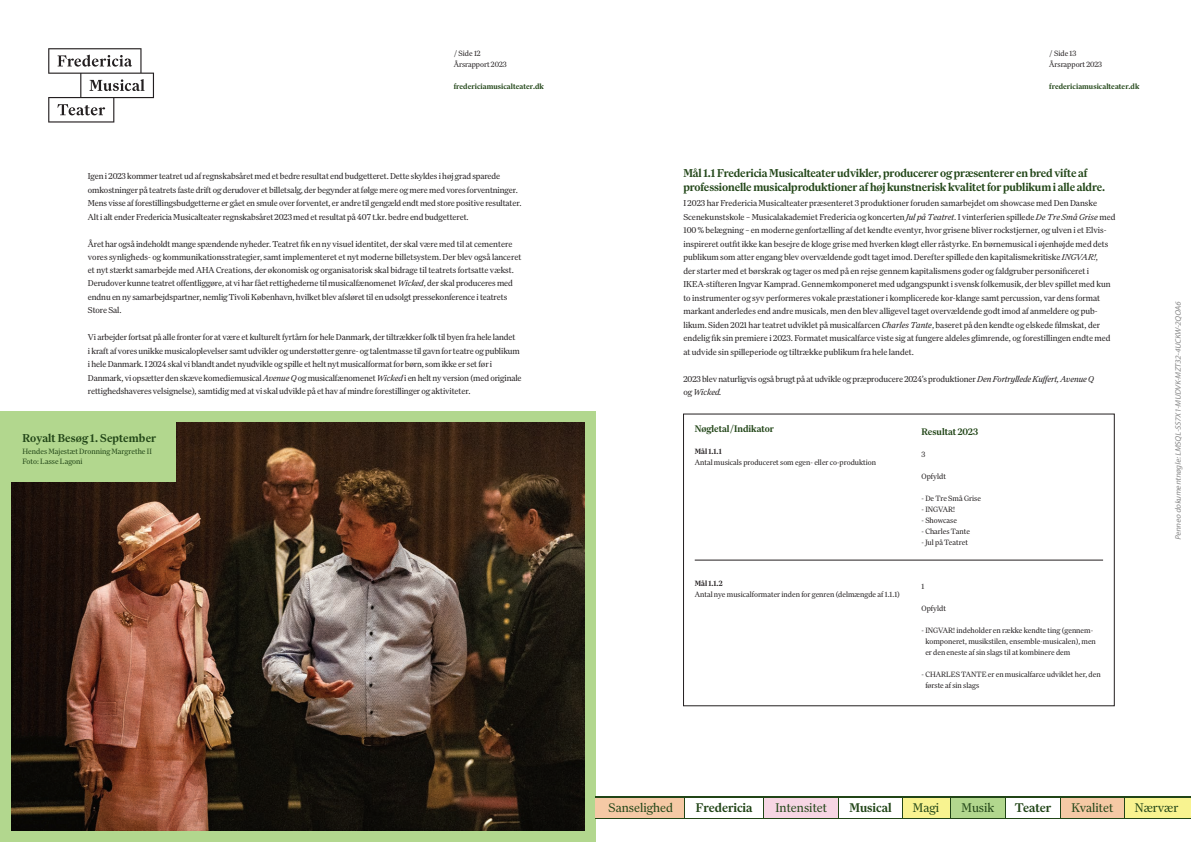
<style>
.page{position:relative;width:1191px;height:842px;background:#fff}
.page>*{position:absolute;margin:0;border:0;box-sizing:border-box;transform-origin:0 0}
.t1{font:13.2px "Family";color:#214517}
.t2{font:700 13.2px "Family";color:#214517}
.t3{font:700 12px/14px "Family";letter-spacing:-.01em;color:#214517}
.t4{font:700 12px "Family";letter-spacing:.01em;color:#214517}
.t5{font:700 10px "Family";color:#214517}
.t6{font:9px/13.5px "Family";letter-spacing:-.005em;color:#231f20}
.t7{font:8px/11px "Family";color:#231f20}
.t8{font:italic 8px "Myriad Pro";color:#888}
.t9{font:700 8px "Family";letter-spacing:.01em;color:#214517}
.t10{font:8px/10px "Family";color:#214517}
.t11{font:700 8px "Family";color:#231f20}
.s1{font-style:italic}
</style>
<div class="page">
<div style="left:0;top:411px;width:595px;height:431px;background:#b2d78e"></div>
<img style="left:11px;top:422px;width:573px;height:409px">
<div style="left:0;top:411px;width:176px;height:71px;background:#b2d78e"></div>
<hr style="left:694px;top:560px;width:409px;height:1px;background:#231f20">
<svg style="left:48px;top:48px;width:106px;height:75px"></svg>
<svg style="left:595px;top:797px;width:596px;height:22px"></svg>
<div style="left:764px;top:798px;width:73px;height:20px;background:#f7d6e4"></div>
<div style="left:685px;top:798px;width:77px;height:20px;background:#fff"></div>
<div style="left:595px;top:798px;width:89px;height:20px;background:#f5c9a5"></div>
<div style="left:1125px;top:798px;width:66px;height:20px;background:#f8f390"></div>
<div style="left:1061px;top:798px;width:63px;height:20px;background:#f5c9a5"></div>
<div style="left:950px;top:798px;width:54px;height:20px;background:#b2d78e"></div>
<div style="left:903px;top:798px;width:46px;height:20px;background:#f8f390"></div>
<div style="left:1006px;top:798px;width:54px;height:20px;background:#fff"></div>
<div style="left:839px;top:798px;width:62px;height:20px;background:#fff"></div>
<p class="t7" style="left:454px;top:48px;width:54px">/ Side 12<br>Årsrapport 2023</p>
<p class="t9" style="left:454px;top:83px;width:92px">fredericiamusicalteater.dk</p>
<p class="t6" style="left:88px;top:170px;width:435px">Igen i 2023 kommer teatret ud af regnskabsåret med et bedre resultat end budgetteret. Dette skyldes i høj grad sparede omkostninger på teatrets faste drift og derudover et billetsalg, der begynder at følge mere og mere med vores forventninger.<br>Mens visse af forestillingsbudgetterne er gået en smule over forventet, er andre til gengæld endt med store positive resultater.<br>Alt i alt ender Fredericia Musicalteater regnskabsåret 2023 med et resultat på 407 t.kr. bedre end budgetteret.</p>
<p class="t6" style="left:88px;top:237px;width:435px">Året har også indeholdt mange spændende nyheder. Teatret fik en ny visuel identitet, der skal være med til at cementere vores synligheds- og kommunikationsstrategier, samt implementeret et nyt moderne billetsystem. Der blev også lanceret et nyt stærkt samarbejde med AHA Creations, der økonomisk og organisatorisk skal bidrage til teatrets fortsatte vækst.<br>Derudover kunne teatret offentliggøre, at vi har fået rettighederne til musicalfænomenet <span class="s1">Wicked</span>, der skal produceres med endnu en ny samarbejdspartner, nemlig Tivoli København, hvilket blev afsløret til en udsolgt pressekonference i teatrets Store Sal.</p>
<p class="t6" style="left:88px;top:331px;width:435px">Vi arbejder fortsat på alle fronter for at være et kulturelt fyrtårn for hele Danmark, der tiltrækker folk til byen fra hele landet<br>i kraft af vores unikke musicaloplevelser samt udvikler og understøtter genre- og talentmasse til gavn for teatre og publikum i hele Danmark. I 2024 skal vi blandt andet nyudvikle og spille et helt nyt musicalformat for børn, som ikke er set før i Danmark, vi opsætter den skæve komediemusical <span class="s1">Avenue Q</span> og musicalfænomenet <span class="s1">Wicked</span> i en helt ny version (med originale rettighedshaveres velsignelse), samtidig med at vi skal udvikle på et hav af mindre forestillinger og aktiviteter.</p>
<h2 class="t4" style="left:23px;top:433px;width:135px">Royalt Besøg 1. September</h2>
<p class="t10" style="left:23px;top:447px;width:131px">Hendes Majestæt Dronning Margrethe II<br>Foto: Lasse Lagoni</p>
<p class="t7" style="left:1049px;top:48px;width:54px">/ Side 13<br>Årsrapport 2023</p>
<p class="t9" style="left:1049px;top:83px;width:92px">fredericiamusicalteater.dk</p>
<h2 class="t3" style="left:683px;top:166px;width:423px">Mål 1.1 Fredericia Musicalteater udvikler, producerer og præsenterer en bred vifte af professionelle musicalproduktioner af høj kunstnerisk kvalitet for publikum i alle aldre.</h2>
<p class="t6" style="left:683px;top:196px;width:433px">I 2023 har Fredericia Musicalteater præsenteret 3 produktioner foruden samarbejdet om showcase med Den Danske Scenekunstskole – Musicalakademiet Fredericia og koncerten <span class="s1">Jul på Teatret</span>. I vinterferien spillede <span class="s1">De Tre Små Grise</span> med 100 % belægning – en moderne genfortælling af det kendte eventyr, hvor grisene bliver rockstjerner, og ulven i et Elvis&shy;inspireret outfit ikke kan besejre de kloge grise med hverken kløgt eller råstyrke. En børnemusical i øjenhøjde med dets publikum som atter engang blev overvældende godt taget imod. Derefter spillede den kapitalismekritiske <span class="s1">INGVAR!</span>,<br>der starter med et børskrak og tager os med på en rejse gennem kapitalismens goder og faldgruber personificeret i IKEA-stifteren Ingvar Kamprad. Gennemkomponeret med udgangspunkt i svensk folkemusik, der blev spillet med kun to instrumenter og syv performeres vokale præstationer i komplicerede kor-klange samt percussion, var dens format markant anderledes end andre musicals, men den blev alligevel taget overvældende godt imod af anmeldere og pub&shy;likum. Siden 2021 har teatret udviklet på musicalfarcen <span class="s1">Charles Tante</span>, baseret på den kendte og elskede filmskat, der endelig fik sin premiere i 2023. Formatet musicalfarce viste sig at fungere aldeles glimrende, og forestillingen endte med at udvide sin spilleperiode og tiltrække publikum fra hele landet.</p>
<p class="t6" style="left:683px;top:372px;width:412px">2023 blev naturligvis også brugt på at udvikle og præproducere 2024’s produktioner <span class="s1">Den Fortryllede Kuffert, Avenue Q </span>og <span class="s1">Wicked.</span></p>
<p class="t5" style="left:694px;top:425px;width:81px">Nøgletal/Indikator</p>
<p class="t11" style="left:694px;top:448px;width:28px">Mål 1.1.1</p>
<p class="t7" style="left:694px;top:457px;width:183px">Antal musicals produceret som egen- eller co-produktion</p>
<p class="t5" style="left:921px;top:427px;width:58px">Resultat 2023</p>
<p class="t7" style="left:921px;top:449px;width:5px">3</p>
<p class="t7" style="left:921px;top:471px;width:26px">Opfyldt</p>
<p class="t7" style="left:921px;top:493px;width:61px">- De Tre Små Grise</p>
<p class="t7" style="left:921px;top:504px;width:35px">- INGVAR!</p>
<p class="t7" style="left:921px;top:515px;width:37px">- Showcase</p>
<p class="t7" style="left:921px;top:526px;width:50px">- Charles Tante</p>
<p class="t7" style="left:921px;top:537px;width:48px">- Jul på Teatret</p>
<p class="t7" style="left:921px;top:581px;width:4px">1</p>
<p class="t7" style="left:921px;top:603px;width:26px">Opfyldt</p>
<p class="t7" style="left:925px;top:625px;width:172px;text-indent:-4px">- INGVAR! indeholder en række kendte ting (gennem&shy;komponeret, musikstilen, ensemble-musicalen), men er den eneste af sin slags til at kombinere dem</p>
<p class="t7" style="left:925px;top:669px;width:177px;text-indent:-4px">- CHARLES TANTE er en musicalfarce udviklet her, den første af sin slags</p>
<p class="t11" style="left:694px;top:580px;width:29px">Mål 1.1.2</p>
<p class="t7" style="left:694px;top:589px;width:207px">Antal nye musicalformater inden for genren (delmængde af 1.1.1)</p>
<p class="t8" style="left:1175px;top:540px;width:242px;rotate:-90deg">Penneo dokumentnøgle:LMSQL-SS7X1-MUDVK-MZT32-4UCKW-2QOA6</p>
<h1 class="t1" style="left:608px;top:800px;width:66px">Sanselighed</h1>
<h1 class="t2" style="left:696px;top:802px;width:58px">Fredericia</h1>
<h1 class="t1" style="left:775px;top:800px;width:53px">Intensitet</h1>
<h1 class="t2" style="left:849px;top:802px;width:44px">Musical</h1>
<h1 class="t1" style="left:913px;top:800px;width:28px">Magi</h1>
<h1 class="t1" style="left:961px;top:800px;width:34px">Musik</h1>
<h1 class="t2" style="left:1015px;top:802px;width:38px">Teater</h1>
<h1 class="t1" style="left:1071px;top:800px;width:43px">Kvalitet</h1>
<h1 class="t1" style="left:1135px;top:800px;width:45px">Nærvær</h1>
</div>
